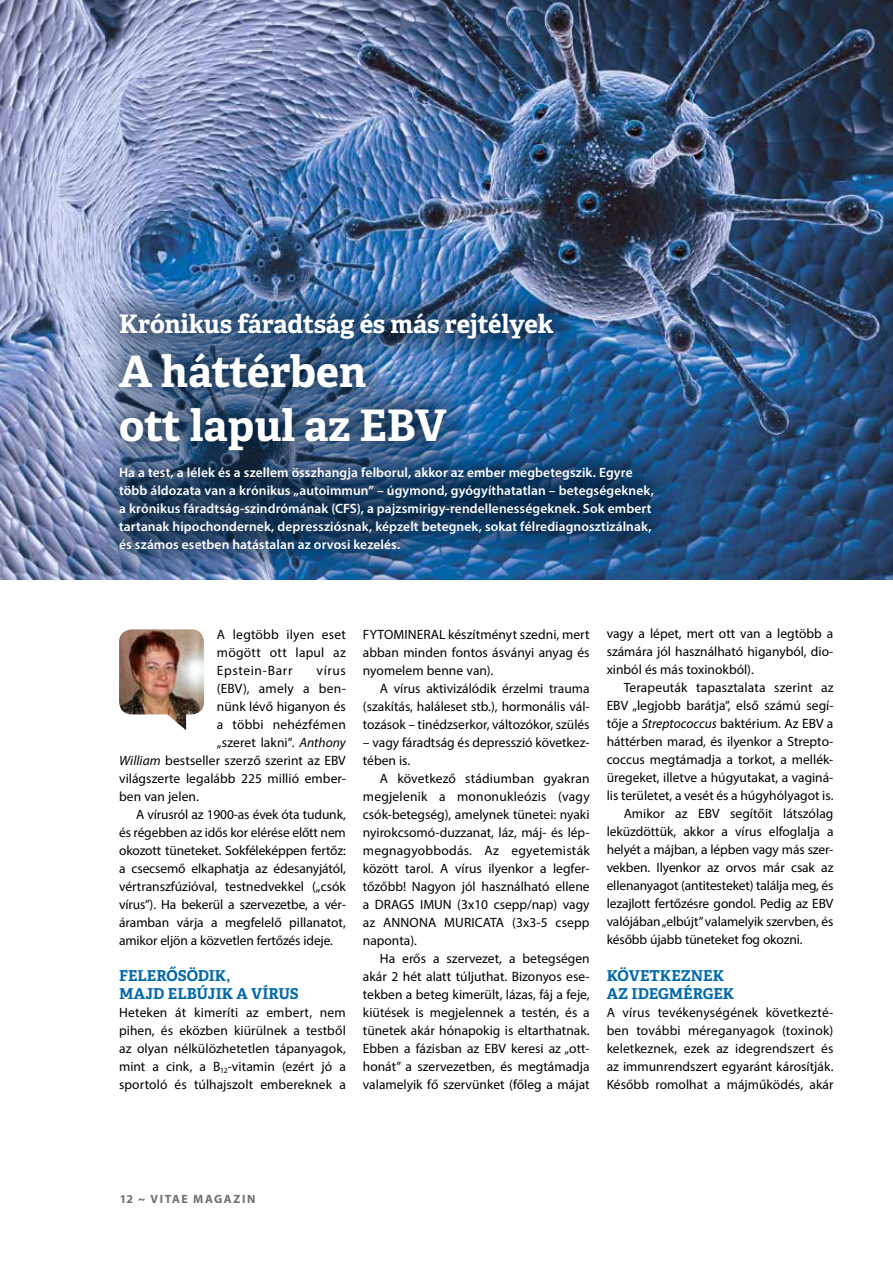
<style>
.page{position:relative;width:893px;height:1263px;background:#fff}
.page>*{position:absolute;margin:0;border:0;box-sizing:border-box;transform-origin:0 0}
.t1{font:700 43.5px/54px "Adelle Basic";color:#fff}
.t2{font:700 25.5px "Adelle Basic";letter-spacing:-.005em;color:#fff}
.t3{font:700 15px/18px "Adelle Basic";color:#0069aa}
.t4{font:13.5px/18px "Myriad Pro";color:#000;text-align:justify}
.t5{font:600 13.5px/18px "Myriad Pro";letter-spacing:.005em;color:#fff}
.t6{font:13.5px "Myriad Pro";letter-spacing:.02em;color:#000}
.t7{font:700 12px "Myriad Pro";letter-spacing:.13em;color:#706f6f}
.s1{font-style:italic}
</style>
<div class="page">
<img style="left:119px;top:629px;width:85px;height:101px">
<img style="left:0;top:0;width:893px;height:580px">
<img style="left:88px;top:281px;width:596px;height:299px">
<h2 class="t2" style="left:119px;top:307px;width:436px">Krónikus fáradtság és más rejtélyek</h2>
<h1 class="t1" style="left:119px;top:344px;width:329px">A háttérben<br>ott lapul az EBV</h1>
<p class="t5" style="left:119px;top:463px;width:536px">Ha a test, a lélek és a szellem összhangja felborul, akkor az ember megbetegszik. Egyre több áldozata van a krónikus „autoimmun” – úgymond, gyógyíthatatlan – betegségeknek, a krónikus fáradtság-szindrómának (CFS), a pajzsmirigy-rendellenességeknek. Sok embert tartanak hipochondernek, depressziósnak, képzelt betegnek, sokat félrediagnosztizálnak, és számos esetben hatástalan az orvosi kezelés.</p>
<p class="t4" style="left:217px;top:625px;width:130px">A legtöbb ilyen eset mögött ott lapul az Epstein-Barr</p>
<p class="t4" style="left:316px;top:661px;width:31px">vírus</p>
<p class="t6" style="left:217px;top:680px;width:130px">(EBV), amely a ben-</p>
<p class="t4" style="left:217px;top:697px;width:130px">nünk lévő higanyon és</p>
<p class="t6" style="left:217px;top:716px;width:130px">a többi nehézfémen</p>
<p class="t4" style="left:217px;top:733px;width:130px">„szeret lakni”. <span class="s1">Anthony</span></p>
<p class="t4" style="left:119px;top:751px;width:228px"><span class="s1">William</span> bestseller szerző szerint az EBV</p>
<p class="t4" style="left:119px;top:769px;width:228px">világszerte legalább 225 millió ember-</p>
<p class="t4" style="left:119px;top:787px;width:81px">ben van jelen.</p>
<p class="t4" style="left:136px;top:805px;width:211px">A vírusról az 1900-as évek óta tudunk,</p>
<p class="t4" style="left:119px;top:823px;width:228px">és régebben az idős kor elérése előtt nem</p>
<p class="t4" style="left:119px;top:841px;width:228px">okozott tüneteket. Sokféleképpen fertőz:</p>
<p class="t4" style="left:119px;top:859px;width:228px">a csecsemő elkaphatja az édesanyjától,</p>
<p class="t4" style="left:119px;top:877px;width:228px">vértranszfúzióval, testnedvekkel („csók</p>
<p class="t4" style="left:119px;top:895px;width:228px">vírus”). Ha bekerül a szervezetbe, a vér-</p>
<p class="t4" style="left:119px;top:913px;width:228px">áramban várja a megfelelő pillanatot,</p>
<p class="t4" style="left:119px;top:931px;width:215px">amikor eljön a közvetlen fertőzés ideje.</p>
<p class="t3" style="left:119px;top:966px;width:181px">FELERŐSÖDIK,<br>MAJD ELBÚJIK A VÍRUS</p>
<p class="t4" style="left:119px;top:1003px;width:228px">Heteken át kimeríti az embert, nem pihen, és eközben kiürülnek a testből az olyan nélkülözhetetlen tápanyagok, mint a cink, a B<sub>12</sub>-vitamin (ezért jó a sportoló és túlhajszolt embereknek a</p>
<p class="t4" style="left:363px;top:625px;width:228px">FYTOMINERAL készítményt szedni, mert abban minden fontos ásványi anyag és nyomelem benne van).</p>
<p class="t4" style="left:363px;top:679px;width:228px;text-indent:17px">A vírus aktivizálódik érzelmi trauma (szakítás, haláleset stb.), hormonális vál&shy;tozások – tinédzserkor, változókor, szülés</p>
<p class="t4" style="left:363px;top:733px;width:228px">– vagy fáradtság és depresszió következ&shy;tében is.</p>
<p class="t4" style="left:363px;top:769px;width:228px;text-indent:17px">A következő stádiumban gyakran megjelenik a mononukleózis (vagy csók-betegség), amelynek tünetei: nyaki nyirokcsomó-duzzanat, láz, máj- és lép&shy;megnagyobbodás. Az egyetemisták között tarol. A vírus ilyenkor a legfer&shy;tőzőbb! Nagyon jól használható ellene a DRAGS IMUN (3x10 csepp/nap) vagy az ANNONA MURICATA (3x3-5 csepp naponta).</p>
<p class="t4" style="left:363px;top:949px;width:228px;text-indent:17px">Ha erős a szervezet, a betegségen akár 2 hét alatt túljuthat. Bizonyos ese&shy;tekben a beteg kimerült, lázas, fáj a feje, kiütések is megjelennek a testén, és a tünetek akár hónapokig is eltarthatnak.<br>Ebben a fázisban az EBV keresi az „ott&shy;honát” a szervezetben, és megtámadja valamelyik fő szervünket (főleg a májat</p>
<p class="t4" style="left:607px;top:625px;width:228px">vagy a lépet, mert ott van a legtöbb a számára jól használható higanyból, dio&shy;xinból és más toxinokból).</p>
<p class="t4" style="left:624px;top:679px;width:211px">Terapeuták tapasztalata szerint az</p>
<p class="t4" style="left:607px;top:697px;width:228px">EBV „legjobb barátja”, első számú segí-</p>
<p class="t4" style="left:607px;top:715px;width:228px">tője a <span class="s1">Streptococcus</span> baktérium. Az EBV a</p>
<p class="t4" style="left:607px;top:733px;width:228px">háttérben marad, és ilyenkor a Strepto-</p>
<p class="t4" style="left:607px;top:751px;width:228px">coccus megtámadja a torkot, a mellék-</p>
<p class="t4" style="left:607px;top:769px;width:228px">üregeket, illetve a húgyutakat, a vaginá-</p>
<p class="t4" style="left:607px;top:787px;width:228px">lis területet, a vesét és a húgyhólyagot is.</p>
<p class="t4" style="left:624px;top:805px;width:211px">Amikor az EBV segítőit látszólag</p>
<p class="t4" style="left:607px;top:823px;width:228px">leküzdöttük, akkor a vírus elfoglalja a</p>
<p class="t4" style="left:607px;top:841px;width:228px">helyét a májban, a lépben vagy más szer-</p>
<p class="t4" style="left:607px;top:859px;width:228px">vekben. Ilyenkor az orvos már csak az</p>
<p class="t4" style="left:607px;top:877px;width:228px">ellenanyagot (antitesteket) találja meg, és</p>
<p class="t4" style="left:607px;top:895px;width:228px">lezajlott fertőzésre gondol. Pedig az EBV</p>
<p class="t4" style="left:607px;top:913px;width:228px">valójában „elbújt” valamelyik szervben, és</p>
<p class="t4" style="left:607px;top:931px;width:197px">később újabb tüneteket fog okozni.</p>
<p class="t3" style="left:607px;top:966px;width:129px">KÖVETKEZNEK<br>AZ IDEGMÉRGEK</p>
<p class="t4" style="left:607px;top:1003px;width:228px">A vírus tevékenységének következté&shy;ben további méreganyagok (toxinok) keletkeznek, ezek az idegrendszert és az immunrendszert egyaránt károsítják.<br>Később romolhat a májműködés, akár</p>
<p class="t7" style="left:119px;top:1191px;width:138px">12 ~ VITAE MAGAZIN</p>
</div>
